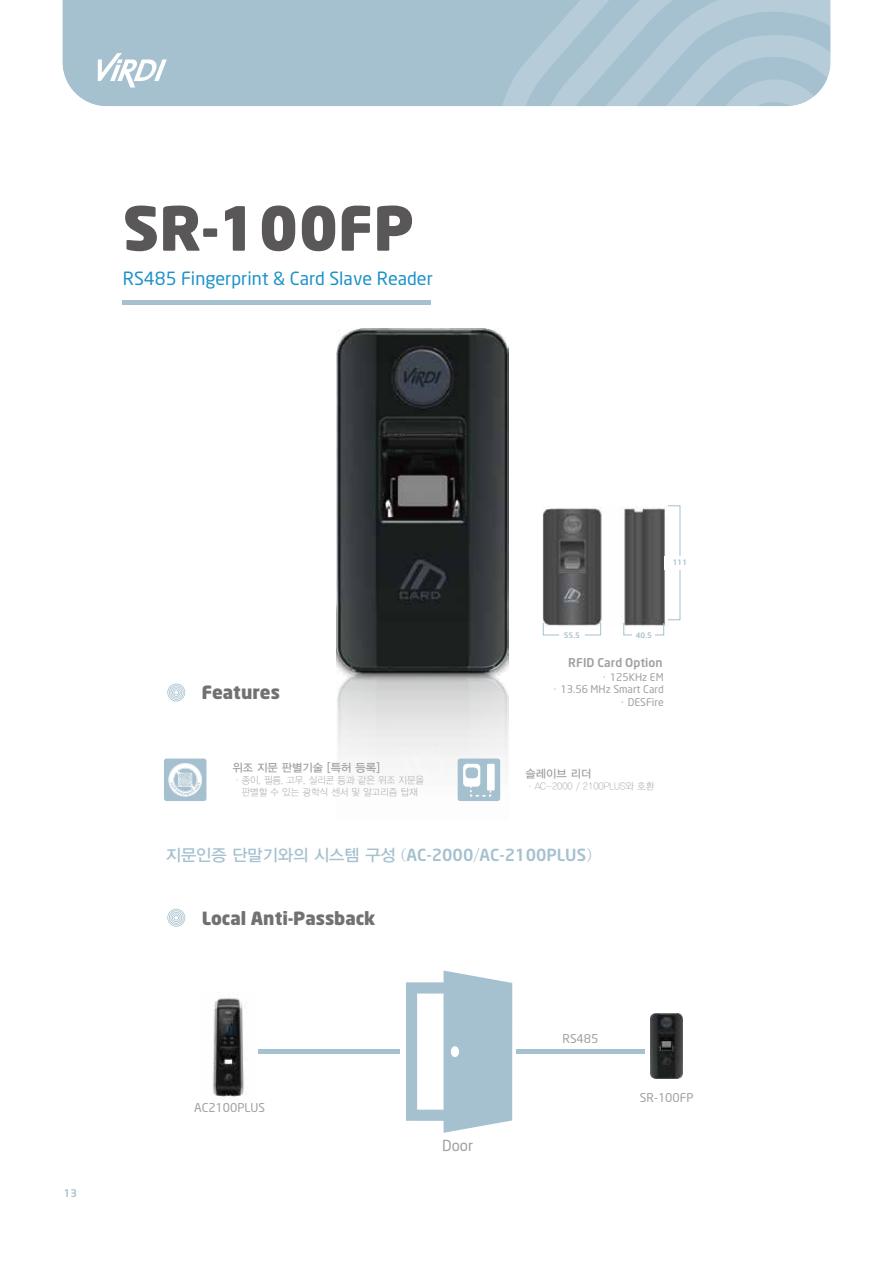
<style>
.page{position:relative;width:893px;height:1263px;background:#fff}
.page>*{position:absolute;margin:0;border:0;box-sizing:border-box;transform-origin:0 0}
.t1{font:900 60px "Neo Sans";color:#595757}
.t2{font:18px "Neo Sans";color:#1e92ca}
.t3{font:900 18px "Neo Sans";color:#727171}
.t4{font:500 16.5px "Neo Sans";color:#a5c0cf}
.t5{font:15px "Neo Sans";color:#9fa0a0}
.t6{font:12px "Neo Sans";color:#9fa0a0}
.t7{font:500 12px "Neo Sans";color:#9fa0a0}
.t8{font:11.25px "YDIYGO330";color:#9fa0a0}
.t9{font:10.5px/12.6px "Neo Sans";color:#9fa0a0;text-align:right}
.t10{font:500 10.5px "Neo Sans";color:#a5c0cf}
.t11{font:9.75px/11.7px "YDIYGO310";color:#9fa0a0;text-align:center;scale:.95 1}
.t12{font:500 7.5px "Neo Sans";color:#a5c0cf}
.s1{font-family:"Adobe Myungjo Std";font-weight:500}
.s2{font-family:"YDIYGO330";font-weight:400}
.s3{font-family:"Adobe Myungjo Std"}
</style>
<div class="page">
<div style="left:62px;top:0;width:433px;height:106px;background:#a5c0cf"></div>
<svg style="left:98px;top:53px;width:69px;height:34px"></svg>
<svg style="left:495px;top:0;width:336px;height:106px;background:#adc6d3"></svg>
<img style="left:337px;top:328px;width:171px;height:473px">
<img style="left:542px;top:506px;width:124px;height:120px">
<div style="left:624px;top:623px;width:40px;height:12px;border:1px solid #a5c0cf"></div>
<div style="left:543px;top:623px;width:58px;height:12px;border:1px solid #a5c0cf"></div>
<div style="left:668px;top:505px;width:12px;height:115px;border:1px solid #a5c0cf"></div>
<div style="left:664px;top:556px;width:32px;height:13px;background:#fff"></div>
<div style="left:632px;top:629px;width:23px;height:13px;background:#fff"></div>
<div style="left:559px;top:629px;width:26px;height:13px;background:#fff"></div>
<img style="left:212px;top:998px;width:33px;height:99px">
<img style="left:651px;top:1013px;width:32px;height:65px">
<svg style="left:406px;top:970px;width:106px;height:163px"></svg>
<div style="left:516px;top:1049px;width:128px;height:5px;background:#a5c0cf"></div>
<div style="left:458px;top:758px;width:42px;height:43px;background:#a5c0cf;border-radius:3px"></div>
<div style="left:463px;top:764px;width:17px;height:23px;background:#fff;border-radius:4px"></div>
<div style="left:465px;top:767px;width:13px;height:11px;background:#a5c0cf;border-radius:4px"></div>
<div style="left:487px;top:764px;width:8px;height:26px;background:#fff"></div>
<svg style="left:469px;top:786px;width:23px;height:11px"></svg>
<div style="left:123px;top:300px;width:308px;height:5px;background:#a5c0cf"></div>
<svg style="left:167px;top:683px;width:18px;height:18px"></svg>
<svg style="left:167px;top:909px;width:18px;height:18px"></svg>
<div style="left:258px;top:1049px;width:142px;height:5px;background:#a5c0cf"></div>
<div style="left:164px;top:758px;width:42px;height:43px;background:#a5c0cf;border-radius:3px"></div>
<svg style="left:168px;top:763px;width:34px;height:34px"></svg>
<h1 class="t1" style="left:123px;top:203px;width:293px">SR-100FP</h1>
<h2 class="t2" style="left:123px;top:269px;width:312px">RS485 Fingerprint &amp; Card Slave Reader</h2>
<p class="t10" style="left:64px;top:1189px;width:15px">13</p>
<p class="t12" style="left:673px;top:559px;width:16px">111</p>
<h2 class="t3" style="left:202px;top:684px;width:80px">Features</h2>
<p class="t8" style="left:232px;top:762px;width:149px">위조 지문 판별기술 [특허 등록]</p>
<p class="t11" style="left:232px;top:774px;width:203px">·종이, 필름, 고무, 실리콘 등과 같은 위조 지문을 판별할 수 있는 광학식 센서 및 알고리즘 탑재</p>
<p class="t12" style="left:564px;top:632px;width:18px">55.5</p>
<p class="t12" style="left:636px;top:632px;width:18px">40.5</p>
<p class="t7" style="left:568px;top:658px;width:96px">RFID Card Option</p>
<p class="t9" style="left:550px;top:671px;width:115px"><span class="s1">·</span>125KHz EM<br><span class="s1">·</span>13.56 MHz Smart Card <span class="s1">·</span>DESFire</p>
<p class="t8" style="left:525px;top:767px;width:68px">슬레이브 리더</p>
<p class="t11" style="left:525px;top:780px;width:137px">·AC-2000 / 2100PLUS와 호환</p>
<h3 class="t4" style="left:166px;top:848px;width:430px"><span class="s2">지문인증 단말기와의 시스템 구성</span> <span class="s3">(</span>AC-2000<span class="s3">/</span>AC-2100PLUS<span class="s3">)</span></h3>
<h2 class="t3" style="left:202px;top:911px;width:175px">Local Anti-Passback</h2>
<p class="t6" style="left:562px;top:1032px;width:37px">RS485</p>
<p class="t6" style="left:194px;top:1102px;width:73px">AC2100PLUS</p>
<h3 class="t5" style="left:442px;top:1138px;width:33px">Door</h3>
<p class="t6" style="left:640px;top:1092px;width:55px">SR-100FP</p>
</div>
